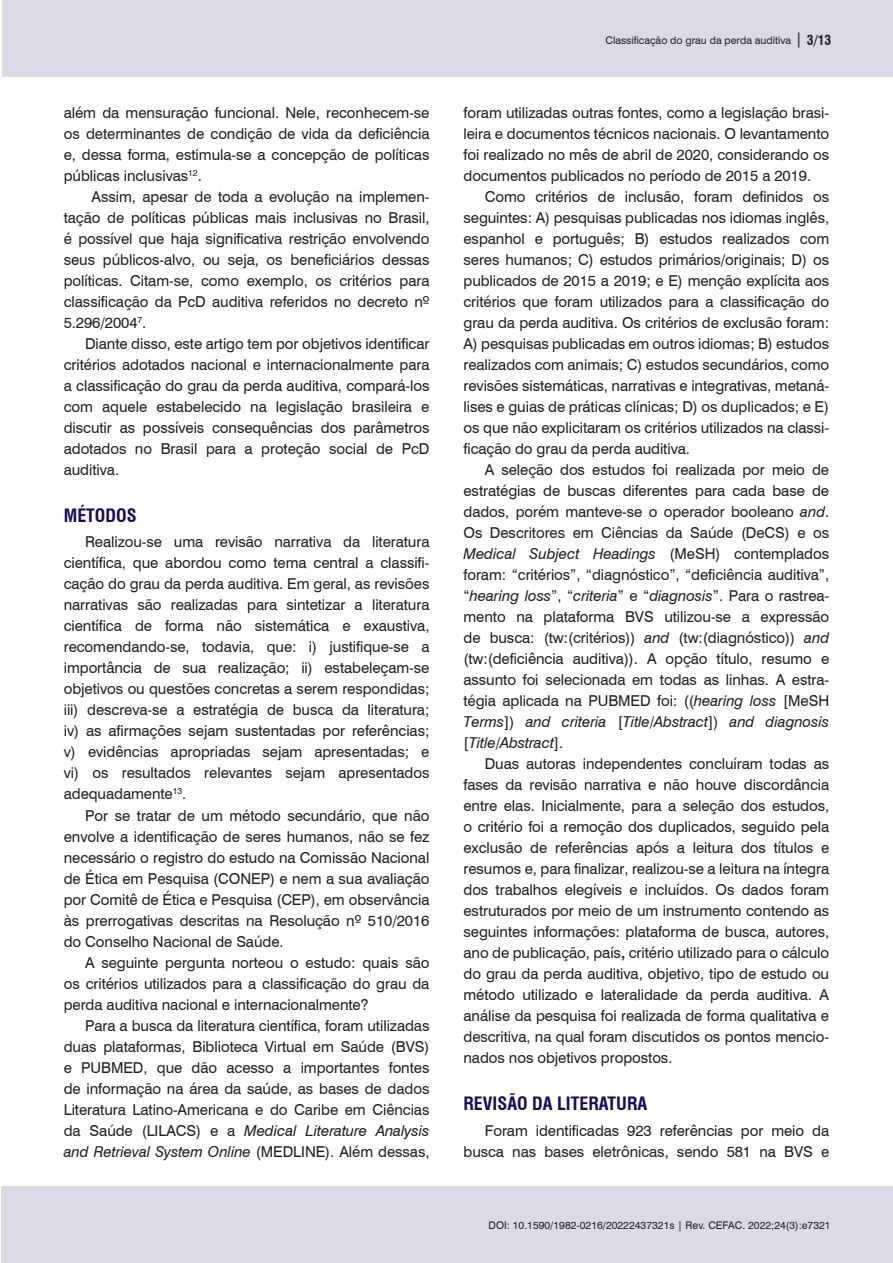
<style>
.page{position:relative;width:893px;height:1263px;background:#fff}
.page>*{position:absolute;margin:0;border:0;box-sizing:border-box;transform-origin:0 0}
.Nivel_1{font:700 condensed 18px "Swiss 721 BT";color:#18085f}
.Corpo_do_texto{font:15px/21px "Swiss 721 BT";letter-spacing:-.005em;color:#231f20;text-align:justify}
.t1{font:10.5px "Swiss 721 BT";color:#231f20}
.s1{font-style:italic}
.s2{font-size:15px}
.s3{font-weight:700;font-stretch:condensed;font-size:13.5px}
.s4{font-weight:700}
</style>
<div class="page">
<div style="left:1px;top:1186px;width:892px;height:77px;background:#dcdae7"></div>
<div style="left:2px;top:0;width:891px;height:77px;background:#dcdae7"></div>
<p class="Corpo_do_texto" style="left:64px;top:101px;width:367px">além da mensuração funcional. Nele, reconhecem-se os determinantes de condição de vida da deficiência e, dessa forma, estimula-se a concepção de políticas públicas inclusivas<sup>12</sup>.</p>
<p class="Corpo_do_texto" style="left:64px;top:185px;width:367px;text-indent:28px">Assim, apesar de toda a evolução na implemen&shy;tação de políticas públicas mais inclusivas no Brasil, é possível que haja significativa restrição envolvendo seus públicos-alvo, ou seja, os beneficiários dessas políticas. Citam-se, como exemplo, os critérios para classificação da PcD auditiva referidos no decreto nº 5.296/2004<sup>7</sup>.</p>
<p class="Corpo_do_texto" style="left:64px;top:332px;width:367px;text-indent:21px">Diante disso, este artigo tem por objetivos identificar critérios adotados nacional e internacionalmente para a classificação do grau da perda auditiva, compará-los com aquele estabelecido na legislação brasileira e discutir as possíveis consequências dos parâmetros adotados no Brasil para a proteção social de PcD auditiva.</p>
<p class="Nivel_1" style="left:64px;top:505px;width:74px">MÉTODOS</p>
<p class="Corpo_do_texto" style="left:64px;top:531px;width:367px;text-indent:21px">Realizou-se uma revisão narrativa da literatura científica, que abordou como tema central a classifi&shy;cação do grau da perda auditiva. Em geral, as revisões narrativas são realizadas para sintetizar a literatura científica de forma não sistemática e exaustiva, recomendando-se, todavia, que: i) justifique-se a importância de sua realização; ii) estabeleçam-se objetivos ou questões concretas a serem respondidas; iii) descreva-se a estratégia de busca da literatura; iv) as afirmações sejam sustentadas por referências; v) evidências apropriadas sejam apresentadas; e vi) os resultados relevantes sejam apresentados adequadamente<sup>13</sup>.</p>
<p class="Corpo_do_texto" style="left:64px;top:804px;width:367px;text-indent:21px">Por se tratar de um método secundário, que não envolve a identificação de seres humanos, não se fez necessário o registro do estudo na Comissão Nacional de Ética em Pesquisa (CONEP) e nem a sua avaliação por Comitê de Ética e Pesquisa (CEP), em observância às prerrogativas descritas na Resolução nº 510/2016 do Conselho Nacional de Saúde.</p>
<p class="Corpo_do_texto" style="left:64px;top:951px;width:367px;text-indent:21px">A seguinte pergunta norteou o estudo: quais são os critérios utilizados para a classificação do grau da perda auditiva nacional e internacionalmente?</p>
<p class="Corpo_do_texto" style="left:64px;top:1014px;width:367px;text-indent:21px">Para a busca da literatura científica, foram utilizadas duas plataformas, Biblioteca Virtual em Saúde (BVS) e PUBMED, que dão acesso a importantes fontes de informação na área da saúde, as bases de dados Literatura Latino-Americana e do Caribe em Ciências da Saúde (LILACS) e a <span class="s1">Medical Literature Analysis and Retrieval System Online</span> (MEDLINE). Além dessas,</p>
<p class="t1" style="left:605px;top:33px;width:227px">Classificação do grau da perda auditiva <span class="s2">|</span> <span class="s3">3/13</span></p>
<p class="Corpo_do_texto" style="left:463px;top:101px;width:367px">foram utilizadas outras fontes, como a legislação brasi&shy;leira e documentos técnicos nacionais. O levantamento foi realizado no mês de abril de 2020, considerando os documentos publicados no período de 2015 a 2019.</p>
<p class="Corpo_do_texto" style="left:463px;top:185px;width:367px;text-indent:21px">Como critérios de inclusão, foram definidos os seguintes: A) pesquisas publicadas nos idiomas inglês, espanhol e português; B) estudos realizados com seres humanos; C) estudos primários/originais; D) os publicados de 2015 a 2019; e E) menção explícita aos critérios que foram utilizados para a classificação do grau da perda auditiva. Os critérios de exclusão foram:<br>A) pesquisas publicadas em outros idiomas; B) estudos realizados com animais; C) estudos secundários, como revisões sistemáticas, narrativas e integrativas, metaná&shy;lises e guias de práticas clínicas; D) os duplicados; e E) os que não explicitaram os critérios utilizados na classi&shy;ficação do grau da perda auditiva.</p>
<p class="Corpo_do_texto" style="left:463px;top:458px;width:367px;text-indent:21px">A seleção dos estudos foi realizada por meio de estratégias de buscas diferentes para cada base de dados, porém manteve-se o operador booleano <span class="s1">and</span>.<br>Os Descritores em Ciências da Saúde (DeCS) e os <span class="s1">Medical Subject Headings</span> (MeSH) contemplados foram: “critérios”, “diagnóstico”, “deficiência auditiva”, “<span class="s1">hearing loss</span>”, “<span class="s1">criteria</span>” e “<span class="s1">diagnosis</span>”. Para o rastrea&shy;mento na plataforma BVS utilizou-se a expressão de busca: (tw:(critérios)) <span class="s1">and</span> (tw:(diagnóstico)) <span class="s1">and </span>(tw:(deficiência auditiva)). A opção título, resumo e assunto foi selecionada em todas as linhas. A estra&shy;tégia aplicada na PUBMED foi: ((<span class="s1">hearing loss</span> [MeSH <span class="s1">Terms</span>]) <span class="s1">and criteria</span> [<span class="s1">Title/Abstract</span>]) <span class="s1">and diagnosis </span>[<span class="s1">Title/Abstract</span>].</p>
<p class="Corpo_do_texto" style="left:463px;top:753px;width:367px;text-indent:21px">Duas autoras independentes concluíram todas as fases da revisão narrativa e não houve discordância entre elas. Inicialmente, para a seleção dos estudos, o critério foi a remoção dos duplicados, seguido pela exclusão de referências após a leitura dos títulos e resumos e, para finalizar, realizou-se a leitura na íntegra dos trabalhos elegíveis e incluídos. Os dados foram estruturados por meio de um instrumento contendo as seguintes informações: plataforma de busca, autores, ano de publicação, país<span class="s4">,</span> critério utilizado para o cálculo do grau da perda auditiva, objetivo, tipo de estudo ou método utilizado e lateralidade da perda auditiva. A análise da pesquisa foi realizada de forma qualitativa e descritiva, na qual foram discutidos os pontos mencio&shy;nados nos objetivos propostos.</p>
<p class="Nivel_1" style="left:463px;top:1093px;width:185px">REVISÃO DA LITERATURA</p>
<p class="Corpo_do_texto" style="left:463px;top:1119px;width:367px;text-align:right">Foram identificadas 923 referências por meio da busca nas bases eletrônicas, sendo 581 na BVS e</p>
<p class="t1" style="left:489px;top:1218px;width:343px">DOI: 10.1590/1982-0216/20222437321s | Rev. CEFAC. 2022;24(3):e7321</p>
</div>
